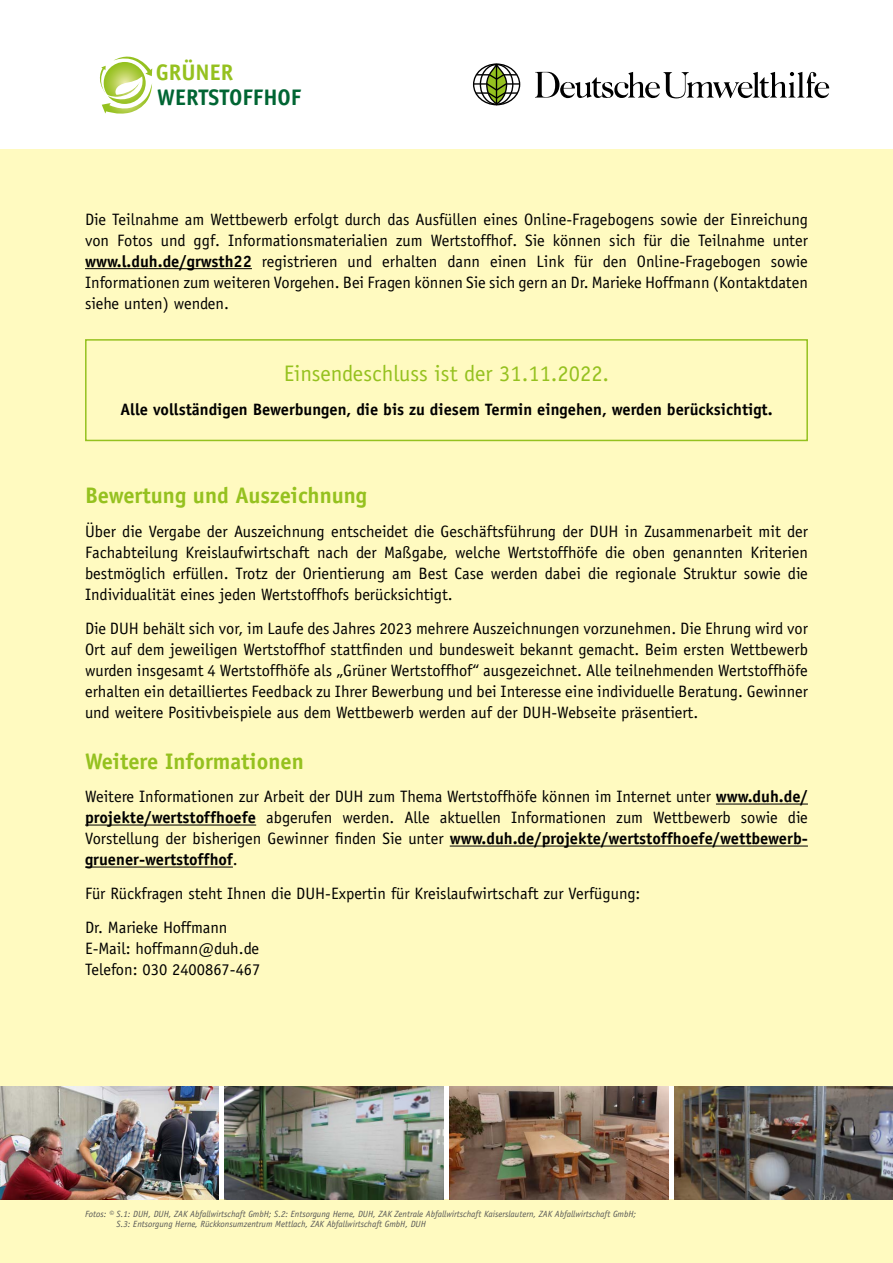
<style>
.page{position:relative;width:893px;height:1263px;background:#fff}
.page>*{position:absolute;margin:0;border:0;box-sizing:border-box;transform-origin:0 0}
.t1{font:700 22.5px "Officina Sans";color:#95c11f}
.t2{font:22.5px "Officina Sans";color:#95c11f}
.t3{font:700 22.5px "Officina Sans";color:#006533}
.t4{font:16.5px/21px "Officina Sans";color:#000;text-align:justify}
.t5{font:700 16.5px "Officina Sans";color:#000}
.t6{font:italic 9px/10.8px "Officina Sans";color:#575756}
.s1{font-weight:700}
</style>
<div class="page">
<div style="left:0;top:149px;width:893px;height:1114px;background:#fffac0"></div>
<hr style="left:85px;top:268px;width:167px;height:1px;background:#000">
<hr style="left:716px;top:804px;width:92px;height:1px;background:#000">
<hr style="left:85px;top:825px;width:171px;height:1px;background:#000">
<hr style="left:450px;top:846px;width:358px;height:1px;background:#000">
<hr style="left:85px;top:867px;width:148px;height:1px;background:#000">
<svg style="left:474px;top:64px;width:46px;height:41px"></svg>
<div style="left:473px;top:63px;width:47px;height:42px;border:1px solid #000;border-radius:50%"></div>
<svg style="left:480px;top:65px;width:33px;height:39px"></svg>
<div style="left:480px;top:64px;width:33px;height:41px;border:1px solid #000;border-radius:50%"></div>
<svg style="left:535px;top:72px;width:294px;height:27px"></svg>
<svg style="left:487px;top:64px;width:20px;height:40px"></svg>
<div style="left:486px;top:63px;width:21px;height:41px;border:1px solid #000;border-radius:50%"></div>
<hr style="left:496px;top:65px;width:1px;height:40px;background:#000">
<svg style="left:474px;top:73px;width:46px;height:27px"></svg>
<svg style="left:218px;top:1086px;width:456px;height:113px;background:#e2dfdd"></svg>
<img style="left:0;top:1086px;width:218px;height:113px">
<img style="left:450px;top:1086px;width:218px;height:113px">
<img style="left:225px;top:1086px;width:218px;height:113px">
<svg style="left:100px;top:57px;width:52px;height:57px"></svg>
<div style="left:85px;top:339px;width:723px;height:102px;border:2px solid #95c11f"></div>
<img style="left:674px;top:1086px;width:219px;height:113px">
<h1 class="t1" style="left:156px;top:59px;width:79px">GRÜNER</h1>
<h1 class="t3" style="left:157px;top:83px;width:146px">WERTSTOFFHOF</h1>
<p class="t4" style="left:85px;top:209px;width:724px">Die Teilnahme am Wettbewerb erfolgt durch das Ausfüllen eines Online-Fragebogens sowie der Einreichung von Fotos und ggf. Informationsmaterialien zum Wertstoffhof. Sie können sich für die Teilnahme unter <span class="s1">www.l.duh.de/grwsth22</span> registrieren und erhalten dann einen Link für den Online-Fragebogen sowie Informationen zum weiteren Vorgehen. Bei Fragen können Sie sich gern an Dr. Marieke Hoffmann (Kontaktdaten siehe unten) wenden.</p>
<h1 class="t2" style="left:284px;top:360px;width:327px">Einsendeschluss ist der 31.11.2022.</h1>
<p class="t5" style="left:120px;top:399px;width:654px">Alle vollständigen Bewerbungen, die bis zu diesem Termin eingehen, werden berücksichtigt.</p>
<h1 class="t1" style="left:85px;top:482px;width:284px">Bewertung und Auszeichnung</h1>
<p class="t4" style="left:85px;top:521px;width:724px">Über die Vergabe der Auszeichnung entscheidet die Geschäftsführung der DUH in Zusammenarbeit mit der Fachabteilung Kreislaufwirtschaft nach der Maßgabe, welche Wertstoffhöfe die oben genannten Kriterien bestmöglich erfüllen. Trotz der Orientierung am Best Case werden dabei die regionale Struktur sowie die Individualität eines jeden Wertstoffhofs berücksichtigt.</p>
<p class="t4" style="left:85px;top:618px;width:724px">Die DUH behält sich vor, im Laufe des Jahres 2023 mehrere Auszeichnungen vorzunehmen. Die Ehrung wird vor Ort auf dem jeweiligen Wertstoffhof stattfinden und bundesweit bekannt gemacht. Beim ersten Wettbewerb wurden insgesamt 4 Wertstoffhöfe als „Grüner Wertstoffhof“ ausgezeichnet. Alle teilnehmenden Wertstoffhöfe erhalten ein detailliertes Feedback zu Ihrer Bewerbung und bei Interesse eine individuelle Beratung. Gewinner und weitere Positivbeispiele aus dem Wettbewerb werden auf der DUH-Webseite präsentiert.</p>
<h1 class="t1" style="left:85px;top:747px;width:220px">Weitere Informationen</h1>
<p class="t4" style="left:85px;top:786px;width:724px">Weitere Informationen zur Arbeit der DUH zum Thema Wertstoffhöfe können im Internet unter <span class="s1">www.duh.de/ projekte/wertstoffhoefe</span> abgerufen werden. Alle aktuellen Informationen zum Wettbewerb sowie die Vorstellung der bisherigen Gewinner finden Sie unter <span class="s1">www.duh.de/projekte/wertstoffhoefe/wettbewerb&shy;gruener-wertstoffhof</span>.</p>
<p class="t4" style="left:85px;top:877px;width:557px;line-height:33.8px">Für Rückfragen steht Ihnen die DUH-Expertin für Kreislaufwirtschaft zur Verfügung:<br>Dr. Marieke Hoffmann</p>
<p class="t4" style="left:85px;top:938px;width:177px">E-Mail: hoffmann@duh.de<br>Telefon: 030 2400867-467</p>
<p class="t6" style="left:117px;top:1208px;width:521px;text-indent:-32px">Fotos: © S.1: DUH, DUH, ZAK Abfallwirtschaft GmbH; S.2: Entsorgung Herne, DUH, ZAK Zentrale Abfallwirtschaft Kaiserslautern, ZAK Abfallwirtschaft GmbH;<br>S.3: Entsorgung Herne, Rückkonsumzentrum Mettlach, ZAK Abfallwirtschaft GmbH, DUH</p>
</div>
